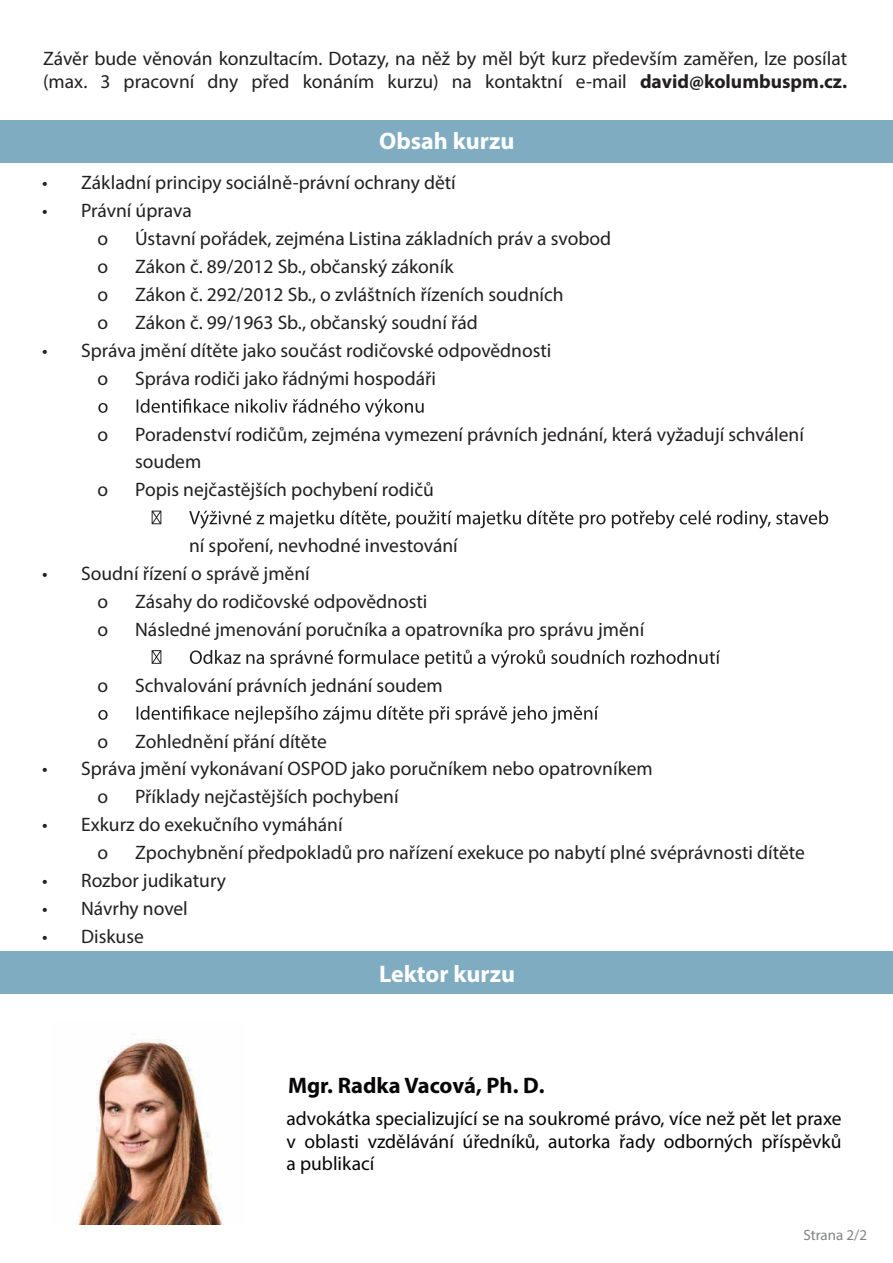
<style>
.page{position:relative;width:893px;height:1263px;background:#fff}
.page>*{position:absolute;margin:0;border:0;box-sizing:border-box;transform-origin:0 0}
.t1{font:700 24px "Myriad Pro";color:#fff}
.t2{font:700 22.5px "Myriad Pro";color:#080607}
.t3{font:19.5px/27.9px "Myriad Pro";color:#221f20}
.t4{font:19.5px/22.6px "Myriad Pro";color:#080607;text-align:justify}
.t5{font:15px "Myriad Pro";color:#808284}
.s1{font-weight:700}
</style>
<div class="page">
<div style="left:0;top:120px;width:893px;height:42px;background:#7facc0"></div>
<div style="left:0;top:951px;width:893px;height:42px;background:#7facc0"></div>
<svg style="left:98px;top:399px;width:326px;height:18px"></svg>
<svg style="left:152px;top:510px;width:676px;height:19px"></svg>
<svg style="left:152px;top:650px;width:568px;height:18px"></svg>
<svg style="left:98px;top:705px;width:501px;height:19px"></svg>
<img style="left:77px;top:1034px;width:146px;height:190px">
<p class="t3" style="left:43px;top:46px;width:806px;line-height:23.4px">Závěr bude věnován konzultacím. Dotazy, na něž by měl být kurz především zaměřen, lze posílat (max. 3 pracovní dny před konáním kurzu) na kontaktní e-mail <span class="s1">david@kolumbuspm.cz.</span></p>
<p class="t1" style="left:379px;top:125px;width:137px">Obsah kurzu</p>
<p class="t3" style="left:42px;top:169px;width:415px">• Základní principy sociálně-právní ochrany dětí</p>
<p class="t3" style="left:98px;top:196px;width:96px;text-indent:-55px">• Právní úprava o</p>
<p class="t3" style="left:135px;top:224px;width:478px">Ústavní pořádek, zejména Listina základních práv a svobod</p>
<p class="t3" style="left:98px;top:252px;width:12px">o</p>
<p class="t3" style="left:135px;top:252px;width:320px">Zákon č. 89/2012 Sb., občanský zákoník</p>
<p class="t3" style="left:98px;top:280px;width:12px">o</p>
<p class="t3" style="left:135px;top:280px;width:430px">Zákon č. 292/2012 Sb., o zvláštních řízeních soudních</p>
<p class="t3" style="left:98px;top:308px;width:12px">o</p>
<p class="t3" style="left:135px;top:308px;width:344px">Zákon č. 99/1963 Sb., občanský soudní řád</p>
<p class="t3" style="left:98px;top:336px;width:455px;text-indent:-55px">• Správa jmění dítěte jako součást rodičovské odpovědnosti o</p>
<p class="t3" style="left:135px;top:364px;width:302px">Správa rodiči jako řádnými hospodáři</p>
<p class="t3" style="left:98px;top:420px;width:12px">o</p>
<p class="t3" style="left:135px;top:420px;width:670px">Poradenství rodičům, zejména vymezení právních jednání, která vyžadují schválení soudem</p>
<p class="t3" style="left:98px;top:476px;width:12px">o</p>
<p class="t3" style="left:135px;top:476px;width:300px">Popis nejčastějších pochybení rodičů</p>
<p class="t3" style="left:189px;top:531px;width:270px">ní spoření, nevhodné investování</p>
<p class="t3" style="left:98px;top:559px;width:214px;text-indent:-55px">• Soudní řízení o správě jmění o</p>
<p class="t3" style="left:135px;top:587px;width:294px">Zásahy do rodičovské odpovědnosti</p>
<p class="t3" style="left:98px;top:615px;width:12px">o</p>
<p class="t3" style="left:135px;top:615px;width:511px">Následné jmenování poručníka a opatrovníka pro správu jmění</p>
<p class="t3" style="left:98px;top:671px;width:12px">o</p>
<p class="t3" style="left:135px;top:671px;width:309px">Schvalování právních jednání soudem</p>
<p class="t3" style="left:98px;top:727px;width:12px">o</p>
<p class="t3" style="left:135px;top:727px;width:193px">Zohlednění přání dítěte</p>
<p class="t3" style="left:98px;top:755px;width:557px;text-indent:-55px">• Správa jmění vykonávaní OSPOD jako poručníkem nebo opatrovníkem o</p>
<p class="t3" style="left:135px;top:782px;width:265px">Příklady nejčastějších pochybení</p>
<p class="t3" style="left:98px;top:810px;width:246px;text-indent:-55px">• Exkurz do exekučního vymáhání o</p>
<p class="t3" style="left:135px;top:838px;width:671px">Zpochybnění předpokladů pro nařízení exekuce po nabytí plné svéprávnosti dítěte</p>
<p class="t3" style="left:42px;top:866px;width:185px">• Rozbor judikatury</p>
<p class="t3" style="left:42px;top:894px;width:147px">• Návrhy novel</p>
<p class="t3" style="left:42px;top:922px;width:103px">• Diskuse</p>
<p class="t1" style="left:379px;top:958px;width:137px">Lektor kurzu</p>
<p class="t2" style="left:288px;top:1071px;width:258px">Mgr. Radka Vacová, Ph. D.</p>
<p class="t4" style="left:287px;top:1107px;width:556px">advokátka specializující se na soukromé právo, více než pět let praxe v oblasti vzdělávání úředníků, autorka řady odborných příspěvků a publikací</p>
<p class="t5" style="left:803px;top:1225px;width:65px">Strana 2/2</p>
</div>
